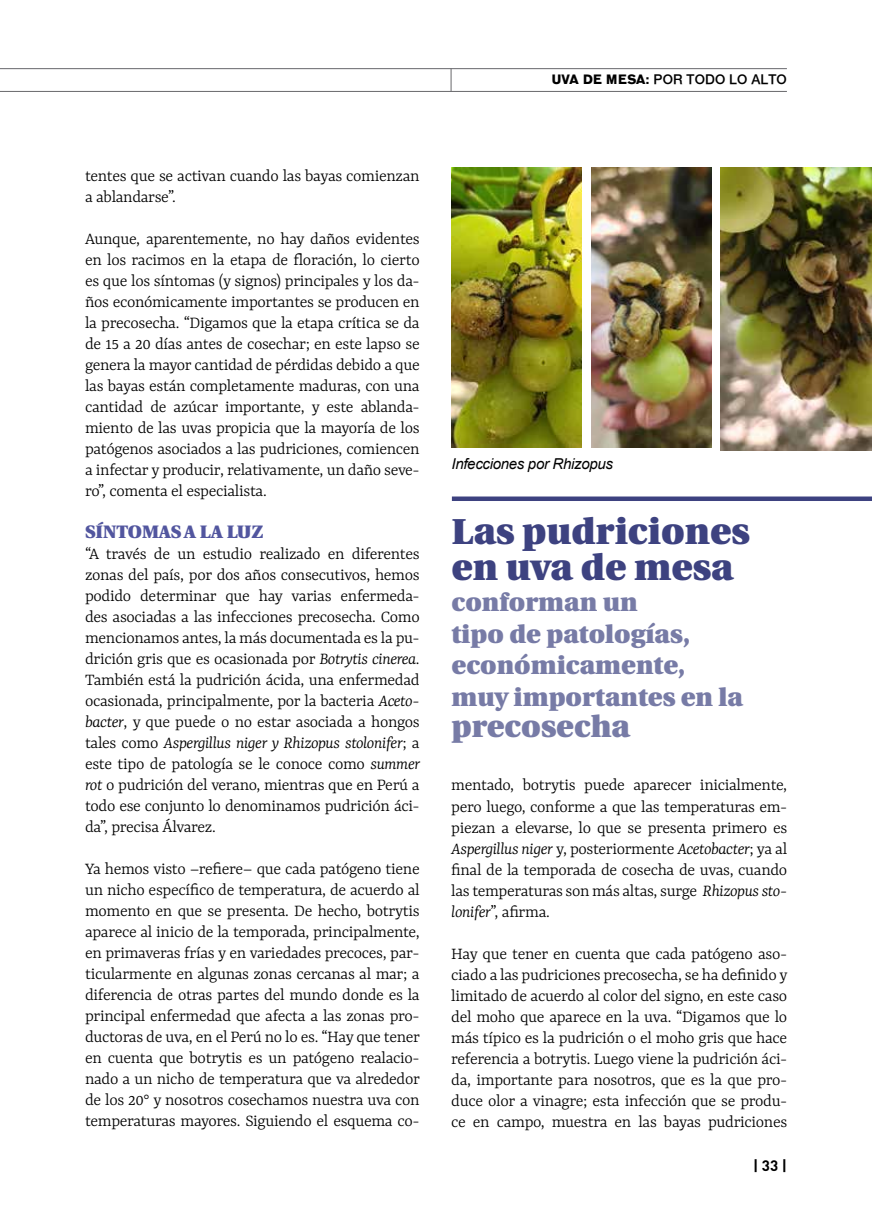
<style>
.page{position:relative;width:872px;height:1212px;background:#fff}
.page>*{position:absolute;margin:0;border:0;box-sizing:border-box;transform-origin:0 0}
.t1{font:900 36px/35.7px "Utopia";color:#3d4280}
.t2{font:900 30px "Utopia";color:#777ba6}
.t3{font:900 25.05px/31.5px "Utopia";color:#777ba6}
.t4{font:300 18px/21px "Rasa";letter-spacing:-.02em;color:#000;text-align:justify}
.t5{font:18px "Utopia Black Os F";color:#52569f}
.t6{font:italic 15px "Arial";letter-spacing:-.02em;color:#000}
.t7{font:700 15px "DIN Pro";color:#000}
.t8{font:500 13.5px "Helvetica Neue";letter-spacing:.01em;color:#000}
.s1{font-family:"AG Old Face";font-weight:700}
.s2{font-style:italic}
</style>
<div class="page">
<div style="left:452px;top:496px;width:420px;height:5px;background:#3d4280"></div>
<hr style="left:0;top:91px;width:787px;height:1px;background:#67676b">
<hr style="left:0;top:68px;width:787px;height:1px;background:#67676b">
<svg style="left:451px;top:68px;width:1px;height:23px"></svg>
<img style="left:451px;top:168px;width:131px;height:280px">
<img style="left:721px;top:168px;width:151px;height:282px">
<img style="left:591px;top:168px;width:120px;height:280px">
<p class="t8" style="left:552px;top:71px;width:237px"><span class="s1">UVA DE MESA:</span> POR TODO LO ALTO</p>
<p class="t4" style="left:85px;top:166px;width:336px">tentes que se activan cuando las bayas comienzan a ablandarse”.</p>
<p class="t4" style="left:85px;top:229px;width:336px">Aunque, aparentemente, no hay daños evidentes en los racimos en la etapa de floración, lo cierto es que los síntomas (y signos) principales y los da&shy;ños económicamente importantes se producen en la precosecha. “Digamos que la etapa crítica se da de 15 a 20 días antes de cosechar; en este lapso se genera la mayor cantidad de pérdidas debido a que las bayas están completamente maduras, con una cantidad de azúcar importante, y este ablanda&shy;miento de las uvas propicia que la mayoría de los patógenos asociados a las pudriciones, comiencen a infectar y producir, relativamente, un daño seve&shy;ro”, comenta el especialista.</p>
<p class="t5" style="left:85px;top:522px;width:179px">SÍNTOMAS A LA LUZ</p>
<p class="t4" style="left:85px;top:544px;width:337px">“A través de un estudio realizado en diferentes zonas del país, por dos años consecutivos, hemos podido determinar que hay varias enfermeda&shy;des asociadas a las infecciones precosecha. Como mencionamos antes, la más documentada es la pu&shy;drición gris que es ocasionada por <span class="s2">Botrytis cinerea</span>.<br>También está la pudrición ácida, una enfermedad ocasionada, principalmente, por la bacteria <span class="s2">Aceto&shy;bacter</span>, y que puede o no estar asociada a hongos tales como <span class="s2">Aspergillus niger y Rhizopus stolonifer</span>; a este tipo de patología se le conoce como <span class="s2">summer rot</span> o pudrición del verano, mientras que en Perú a todo ese conjunto lo denominamos pudrición áci&shy;da”, precisa Álvarez.</p>
<p class="t4" style="left:85px;top:859px;width:336px">Ya hemos visto –refiere– que cada patógeno tiene un nicho específico de temperatura, de acuerdo al momento en que se presenta. De hecho, botrytis aparece al inicio de la temporada, principalmente, en primaveras frías y en variedades precoces, par&shy;ticularmente en algunas zonas cercanas al mar; a diferencia de otras partes del mundo donde es la principal enfermedad que afecta a las zonas pro&shy;ductoras de uva, en el Perú no lo es. “Hay que tener en cuenta que botrytis es un patógeno realacio&shy;nado a un nicho de temperatura que va alrededor de los 20° y nosotros cosechamos nuestra uva con temperaturas mayores. Siguiendo el esquema co-</p>
<p class="t6" style="left:451px;top:454px;width:163px">Infecciones por Rhizopus</p>
<h1 class="t1" style="left:451px;top:514px;width:300px">Las pudriciones en uva de mesa</h1>
<h3 class="t3" style="left:451px;top:587px;width:293px">conforman un<br>tipo de patologías, económicamente, muy importantes en la</h3>
<h2 class="t2" style="left:451px;top:710px;width:180px">precosecha</h2>
<p class="t4" style="left:451px;top:775px;width:337px">mentado, botrytis puede aparecer inicialmente, pero luego, conforme a que las temperaturas em&shy;piezan a elevarse, lo que se presenta primero es <span class="s2">Aspergillus niger</span> y, posteriormente <span class="s2">Acetobacter</span>; ya al final de la temporada de cosecha de uvas, cuando las temperaturas son más altas, surge <span class="s2">Rhizopus sto&shy;lonifer</span>”, afirma.</p>
<p class="t4" style="left:451px;top:943px;width:338px">Hay que tener en cuenta que cada patógeno aso&shy;ciado a las pudriciones precosecha, se ha definido y limitado de acuerdo al color del signo, en este caso del moho que aparece en la uva. “Digamos que lo más típico es la pudrición o el moho gris que hace referencia a botrytis. Luego viene la pudrición áci&shy;da, importante para nosotros, que es la que pro&shy;duce olor a vinagre; esta infección que se produ&shy;ce en campo, muestra en las bayas pudriciones</p>
<p class="t7" style="left:753px;top:1156px;width:35px">| 33 |</p>
</div>
